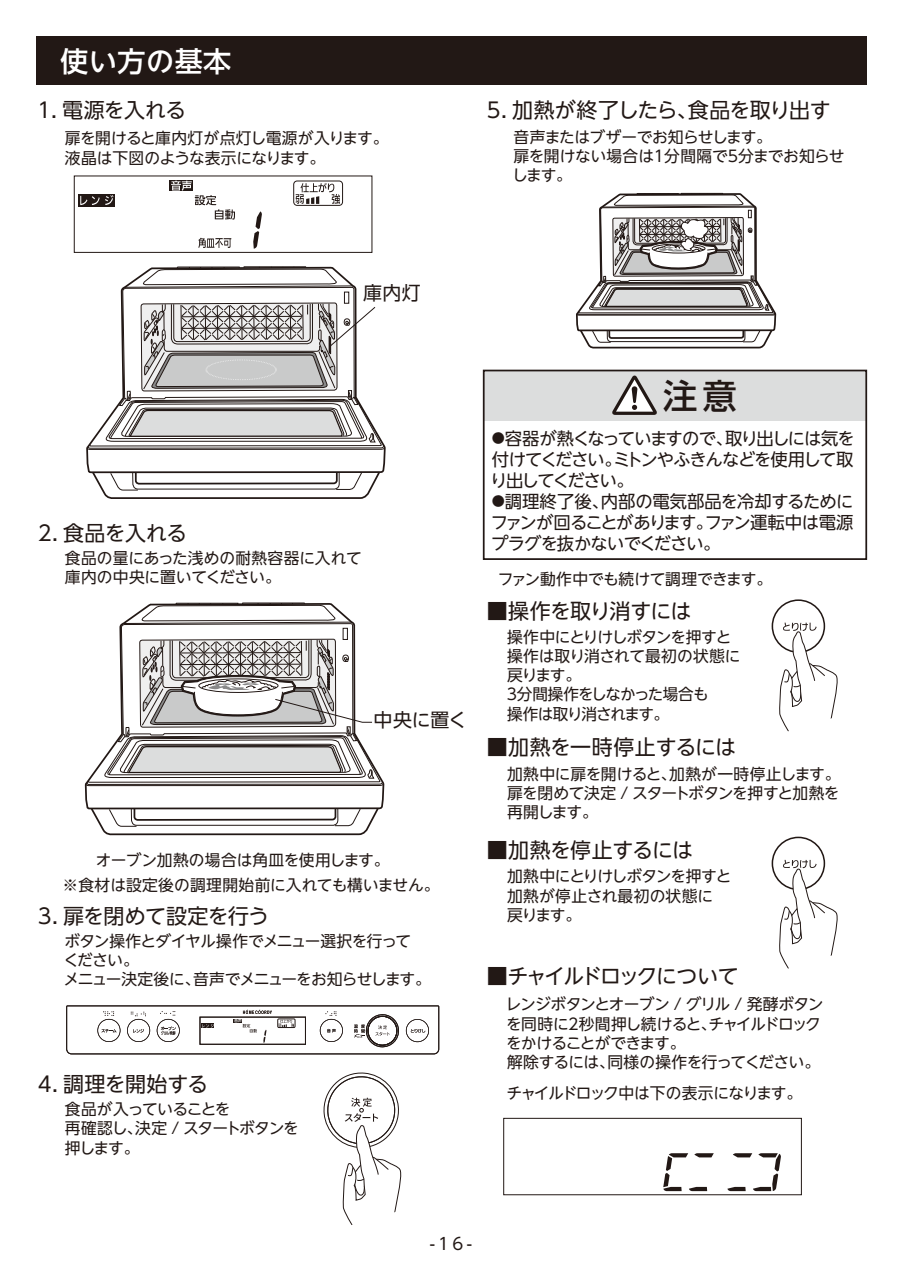
<style>
.page{position:relative;width:903px;height:1275px;background:#fff}
.page>*{position:absolute;margin:0;border:0;box-sizing:border-box;transform-origin:0 0}
.t1{font:500 34.48px "UD Shin Go NT Pro";color:#221815}
.t2{font:500 28px "UD Shin Go NT Pro";letter-spacing:.02em;color:#fff}
.t3{font:21px "UD Shin Go NT Pro";letter-spacing:-.035em;color:#221815}
.t4{font:21px "UD Shin Go NT Pro";letter-spacing:-.1em;color:#221815}
.t5{font:18.9px "UD Shin Go NT Pro";letter-spacing:.005em;color:#221815}
.t6{font:17.32px/21px "UD Shin Go NT Pro";letter-spacing:-.075em;color:#221815;text-align:justify}
.t7{font:16.62px "UD Shin Go NT Pro";color:#221815}
.t8{font:15.75px/19.2px "UD Shin Go NT Pro";letter-spacing:-.035em;color:#221815}
.t9{font:15.75px/19.2px "UD Shin Go NT Pro";letter-spacing:-.055em;color:#221815}
.t10{font:15.75px/19.2px "UD Shin Go NT Pro";letter-spacing:-.005em;color:#221815}
.t11{font:15.75px/19.2px "UD Shin Go NT Pro";letter-spacing:-.075em;color:#221815}
.t12{font:15.75px "UD Shin Go NT Pro";letter-spacing:.005em;color:#221815}
.t13{font:15.75px "UD Shin Go NT Pro";letter-spacing:-.085em;color:#221815}
.t14{font:15.75px "UD Shin Go NT Pro";letter-spacing:-.015em;color:#221815}
.s1{font-size:13.12px}
</style>
<div class="page">
<svg style="left:139px;top:175px;width:197px;height:428px"></svg>
<div style="left:484px;top:370px;width:382px;height:50px;background:#dcdddd"></div>
<div style="left:483px;top:370px;width:384px;height:190px;border:2px solid #221815"></div>
<div style="left:36px;top:36px;width:830px;height:49px;background:#221815"></div>
<svg style="left:771px;top:599px;width:67px;height:133px"></svg>
<svg style="left:771px;top:837px;width:67px;height:132px"></svg>
<div style="left:503px;top:1118px;width:299px;height:77px;border:1px solid #221815"></div>
<svg style="left:663px;top:1153px;width:51px;height:38px"></svg>
<svg style="left:727px;top:1153px;width:54px;height:38px"></svg>
<div style="left:74px;top:176px;width:298px;height:77px;border:1px solid #221815"></div>
<svg style="left:253px;top:211px;width:9px;height:38px"></svg>
<div style="left:170px;top:180px;width:23px;height:11px;background:#221815"></div>
<svg style="left:171px;top:181px;width:64px;height:39px"></svg>
<div style="left:78px;top:194px;width:36px;height:13px;background:#221815"></div>
<svg style="left:80px;top:195px;width:33px;height:10px"></svg>
<svg style="left:293px;top:180px;width:51px;height:26px"></svg>
<svg style="left:87px;top:267px;width:298px;height:324px"></svg>
<svg style="left:575px;top:192px;width:202px;height:223px"></svg>
<svg style="left:86px;top:603px;width:298px;height:233px"></svg>
<svg style="left:198px;top:238px;width:33px;height:10px"></svg>
<svg style="left:323px;top:1072px;width:79px;height:153px"></svg>
<svg style="left:66px;top:1005px;width:374px;height:50px"></svg>
<h2 class="t2" style="left:60px;top:38px;width:173px">使い方の基本</h2>
<h3 class="t3" style="left:34px;top:93px;width:154px">１．電源を入れる</h3>
<h3 class="t3" style="left:487px;top:93px;width:346px">5．加熱が終了したら、食品を取り出す</h3>
<p class="t8" style="left:512px;top:127px;width:334px">音声またはブザーでお知らせします。<br>扉を開けない場合は１分間隔で５分までお知らせします。</p>
<p class="t8" style="left:65px;top:128px;width:325px">扉を開けると庫内灯が点灯し電源が入ります。液晶は下図のような表示になります。</p>
<p class="t5" style="left:363px;top:278px;width:59px">庫内灯</p>
<h3 class="t3" style="left:38px;top:516px;width:151px">2．食品を入れる</h3>
<p class="t10" style="left:65px;top:548px;width:298px">食品の量にあった浅めの耐熱容器に入れて庫内の中央に置いてください。</p>
<p class="t5" style="left:374px;top:705px;width:95px">中央に置く</p>
<p class="t14" style="left:96px;top:847px;width:295px">オーブン加熱の場合は角皿を使用します。</p>
<p class="t12" style="left:62px;top:872px;width:379px">※食材は設定後の調理開始前に入れても構いません。</p>
<h3 class="t3" style="left:38px;top:899px;width:233px">3．扉を閉めて設定を行う</h3>
<p class="t9" style="left:63px;top:931px;width:369px">ボタン操作とダイヤル操作でメニュー選択を行って<br>ください。<br>メニュー決定後に、音声でメニューをお知らせします。</p>
<h3 class="t3" style="left:38px;top:1067px;width:172px">4．調理を開始する</h3>
<p class="t11" style="left:65px;top:1099px;width:236px">食品が入っていることを<br>再確認し、決定 / スタートボタンを押します。</p>
<h1 class="t1" style="left:663px;top:368px;width:75px">注意</h1>
<p class="t6" style="left:490px;top:427px;width:366px"><span class="s1">●</span>容器が熱くなっていますので、取り出しには気を付けてください。ミトンやふきんなどを使用して取り出してください。</p>
<p class="t6" style="left:491px;top:490px;width:364px"><span class="s1">●</span>調理終了後、内部の電気部品を冷却するためにファンが回ることがあります。ファン運転中は電源プラグを抜かないでください。</p>
<p class="t8" style="left:498px;top:569px;width:276px">ファン動作中でも続けて調理できます。</p>
<h3 class="t3" style="left:487px;top:594px;width:206px">■操作を取り消すには</h3>
<p class="t8" style="left:504px;top:627px;width:238px">操作中にとりけしボタンを押すと操作は取り消されて最初の状態に戻ります。<br>３分間操作をしなかった場合も<br>操作は取り消されます。</p>
<h3 class="t3" style="left:487px;top:730px;width:251px">■加熱を一時停止するには</h3>
<p class="t8" style="left:507px;top:764px;width:335px;text-align:justify">加熱中に扉を開けると、加熱が一時停止します。扉を閉めて決定 / スタートボタンを押すと加熱を再開します。</p>
<h3 class="t3" style="left:487px;top:833px;width:208px">■加熱を停止するには</h3>
<p class="t8" style="left:507px;top:866px;width:226px">加熱中にとりけしボタンを押すと加熱が停止され最初の状態に戻ります。</p>
<h3 class="t4" style="left:487px;top:959px;width:254px">■チャイルドロックについて</h3>
<p class="t9" style="left:505px;top:994px;width:320px">レンジボタンとオーブン / グリル / 発酵ボタンを同時に２秒間押し続けると、チャイルドロックをかけることができます。<br>解除するには、同様の操作を行ってください。</p>
<p class="t13" style="left:506px;top:1081px;width:297px">チャイルドロック中は下の表示になります。</p>
<p class="t7" style="left:430px;top:1231px;width:44px">-16-</p>
</div>
